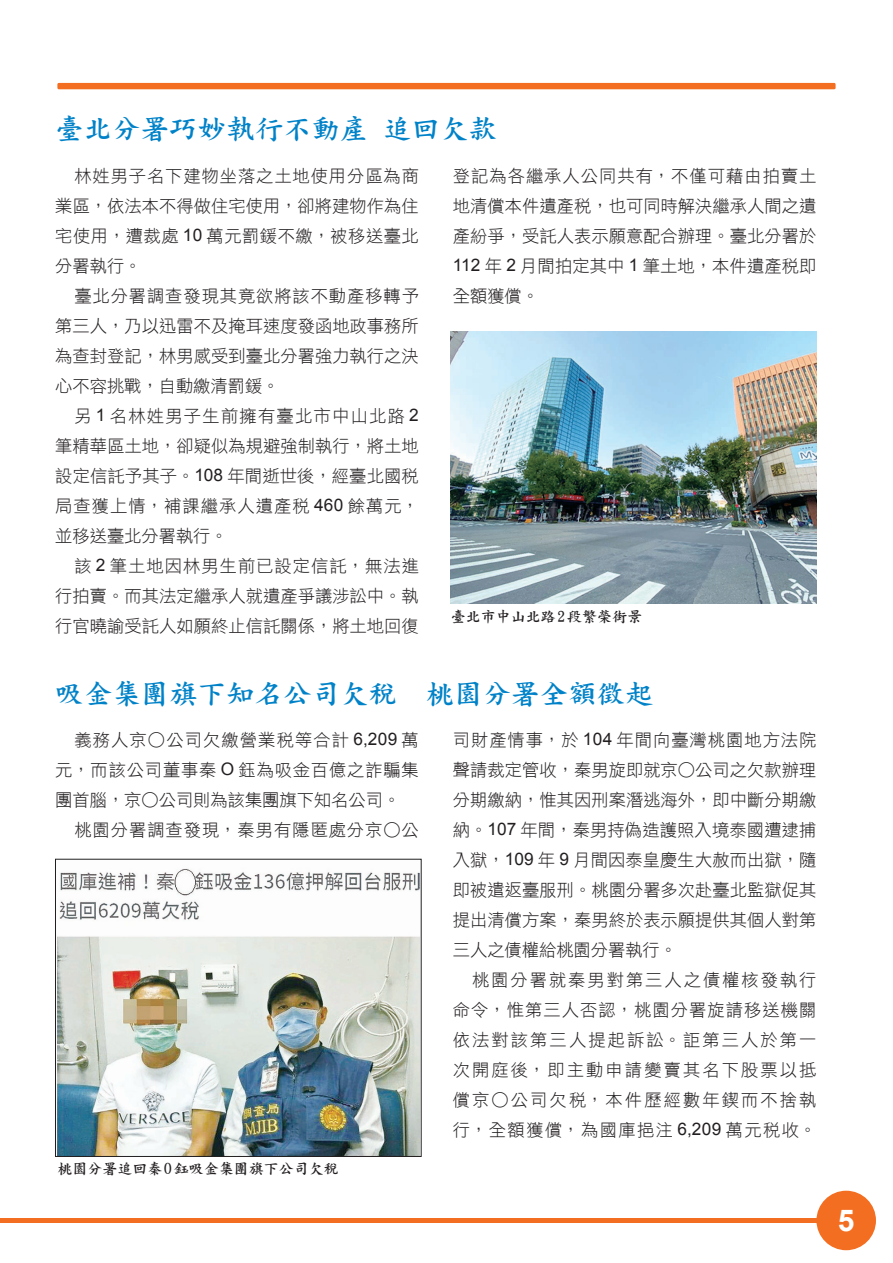
<style>
.page{position:relative;width:893px;height:1263px;background:#fff}
.page>*{position:absolute;margin:0;border:0;box-sizing:border-box;transform-origin:0 0}
.t1{font:700 30px "Arial";color:#fff}
.NEW內文大標次標{font:28.5px "DF Kai Shu W7 HK BF";color:#0082c8}
.NEW內文{font:17.25px/30px "DF Hei Lt HK BF";letter-spacing:.005em;color:#231f20;text-align:justify}
.NEW內文-2{font:17.25px "DF Hei Lt HK BF";letter-spacing:.055em;color:#231f20}
.圖說{font:15px "DF Kai Shu W7 HK BF";color:#231f20}
.s1{font-family:"Arial"}
</style>
<div class="page">
<hr style="left:0;top:1218px;width:850px;height:4px;background:#f36e21">
<div style="left:816px;top:1191px;width:60px;height:59px;background:#f36e21;border-radius:50%"></div>
<div style="left:57px;top:83px;width:779px;height:6px;background:#f36e21"></div>
<img style="left:57px;top:869px;width:362px;height:286px">
<div style="left:55px;top:859px;width:366px;height:298px;border:1px solid #231f20"></div>
<img style="left:451px;top:332px;width:365px;height:272px">
<p class="NEW內文大標次標" style="left:55px;top:114px;width:443px">臺北分署巧妙執行不動產 追回欠款</p>
<p class="NEW內文" style="left:55px;top:161px;width:365px;text-indent:19px">林姓男子名下建物坐落之土地使用分區為商業區，依法本不得做住宅使用，卻將建物作為住宅使用，遭裁處 <span class="s1">10</span> 萬元罰鍰不繳，被移送臺北分署執行。</p>
<p class="NEW內文" style="left:55px;top:281px;width:365px;text-indent:19px">臺北分署調查發現其竟欲將該不動產移轉予第三人，乃以迅雷不及掩耳速度發函地政事務所為查封登記，林男感受到臺北分署強力執行之決心不容挑戰，自動繳清罰鍰。</p>
<p class="NEW內文" style="left:55px;top:401px;width:365px;text-indent:19px">另 <span class="s1">1</span> 名林姓男子生前擁有臺北市中山北路 <span class="s1">2</span>筆精華區土地，卻疑似為規避強制執行，將土地設定信託予其子。<span class="s1">108</span> 年間逝世後，經臺北國稅局查獲上情，補課繼承人遺產稅 <span class="s1">460</span> 餘萬元，並移送臺北分署執行。</p>
<p class="NEW內文" style="left:55px;top:551px;width:365px;text-indent:19px">該 <span class="s1">2</span> 筆土地因林男生前已設定信託，無法進行拍賣。而其法定繼承人就遺產爭議涉訟中。執行官曉諭受託人如願終止信託關係，將土地回復</p>
<p class="NEW內文" style="left:453px;top:161px;width:365px">登記為各繼承人公同共有，不僅可藉由拍賣土地清償本件遺產稅，也可同時解決繼承人間之遺產紛爭，受託人表示願意配合辦理。臺北分署於<span class="s1">112</span> 年 <span class="s1">2</span> 月間拍定其中 <span class="s1">1</span> 筆土地，本件遺產稅即全額獲償。</p>
<p class="圖說" style="left:451px;top:609px;width:193px">臺北市中山北路 2段繁榮街景</p>
<p class="NEW內文大標次標" style="left:55px;top:679px;width:600px">吸金集團旗下知名公司欠稅 桃園分署全額徵起</p>
<p class="NEW內文" style="left:55px;top:725px;width:365px;text-indent:19px">義務人京○公司欠繳營業稅等合計 <span class="s1">6,209</span> 萬元，而該公司董事秦 <span class="s1">O</span> 鈺為吸金百億之詐騙集團首腦，京○公司則為該集團旗下知名公司。</p>
<p class="NEW內文-2" style="left:74px;top:821px;width:346px">桃園分署調查發現，秦男有隱匿處分京○公</p>
<p class="圖說" style="left:57px;top:1161px;width:283px">桃園分署追回秦 O鈺吸金集團旗下公司欠稅</p>
<p class="NEW內文" style="left:453px;top:725px;width:365px">司財產情事，於 <span class="s1">104</span> 年間向臺灣桃園地方法院聲請裁定管收，秦男旋即就京○公司之欠款辦理分期繳納，惟其因刑案潛逃海外，即中斷分期繳納。<span class="s1">107</span> 年間，秦男持偽造護照入境泰國遭逮捕入獄，<span class="s1">109</span> 年 <span class="s1">9</span> 月間因泰皇慶生大赦而出獄，隨即被遣返臺服刑。桃園分署多次赴臺北監獄促其提出清償方案，秦男終於表示願提供其個人對第三人之債權給桃園分署執行。</p>
<p class="NEW內文" style="left:453px;top:965px;width:365px;text-indent:19px">桃園分署就秦男對第三人之債權核發執行命令，惟第三人否認，桃園分署旋請移送機關依法對該第三人提起訴訟。詎第三人於第一次開庭後，即主動申請變賣其名下股票以抵償京○公司欠稅，本件歷經數年鍥而不捨執行，全額獲償，為國庫挹注 <span class="s1">6,209</span> 萬元稅收。</p>
<h1 class="t1" style="left:838px;top:1201px;width:18px">5</h1>
</div>
